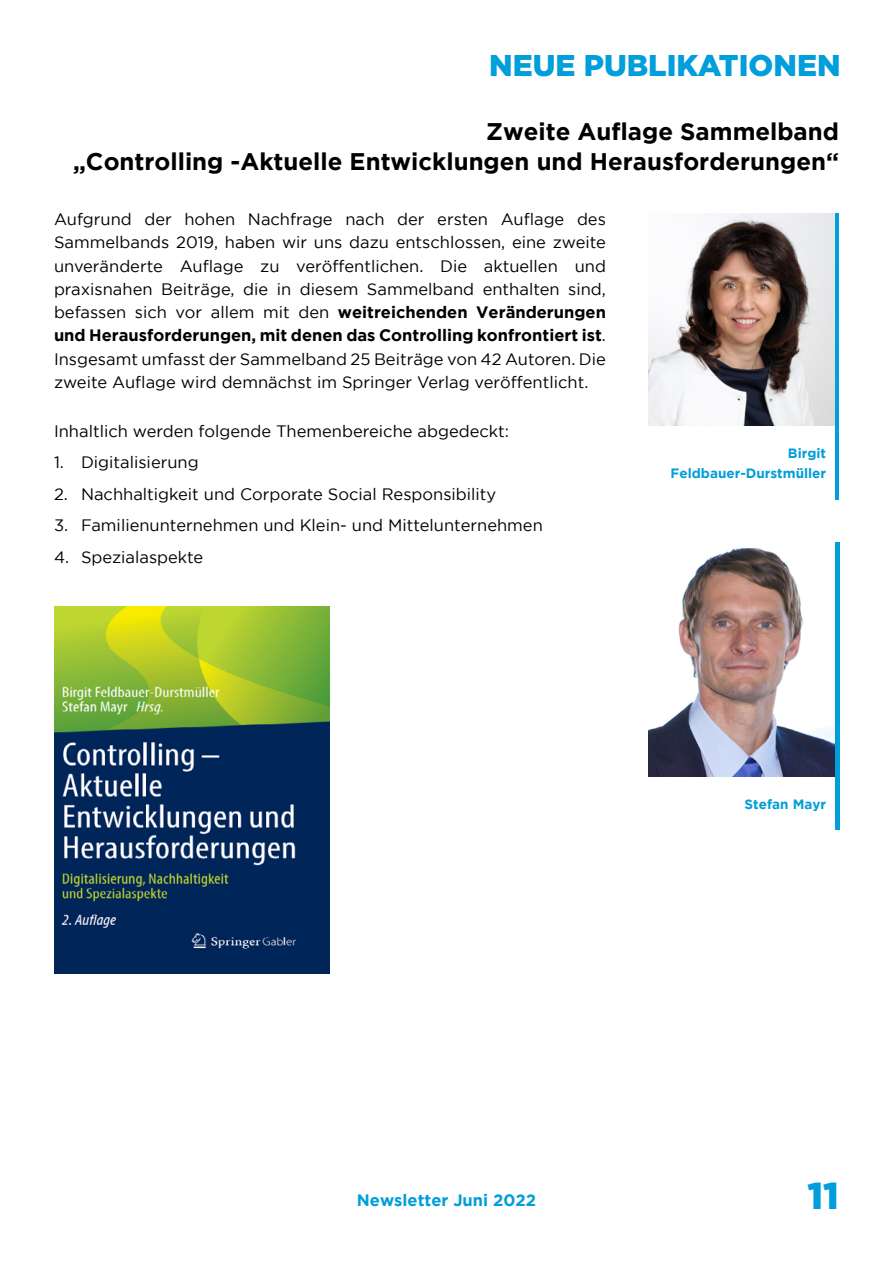
<style>
.page{position:relative;width:893px;height:1263px;background:#fff}
.page>*{position:absolute;margin:0;border:0;box-sizing:border-box;transform-origin:0 0}
.t1{font:900 37.5px "Gotham";color:#009eda}
.t2{font:900 30px "Gotham";color:#009eda}
.t3{font:700 24px/30.8px "Gotham";color:#000;text-align:right}
.t4{font:16.5px/23.2px "Gotham";color:#000;text-align:justify}
.t5{font:700 16.5px "Gotham";color:#009eda}
.t6{font:700 13.5px/20.2px "Gotham";color:#009eda;text-align:right}
.s1{font-weight:700}
</style>
<div class="page">
<img style="left:649px;top:213px;width:186px;height:213px">
<hr style="left:835px;top:213px;width:4px;height:287px;background:#009eda">
<img style="left:649px;top:548px;width:186px;height:228px">
<hr style="left:835px;top:542px;width:4px;height:288px;background:#009eda">
<img style="left:54px;top:607px;width:276px;height:367px">
<h2 class="t2" style="left:489px;top:48px;width:353px">NEUE PUBLIKATIONEN</h2>
<h3 class="t3" style="left:73px;top:115px;width:767px">Zweite Auflage Sammelband<br>„Controlling -Aktuelle Entwicklungen und Herausforderungen“</h3>
<p class="t4" style="left:54px;top:207px;width:553px">Aufgrund der hohen Nachfrage nach der ersten Auflage des Sammelbands 2019, haben wir uns dazu entschlossen, eine zweite unveränderte Auflage zu veröffentlichen. Die aktuellen und praxisnahen Beiträge, die in diesem Sammelband enthalten sind, befassen sich vor allem mit den <span class="s1">weitreichenden Veränderungen und Herausforderungen, mit denen das Controlling konfrontiert ist</span>.<br>Insgesamt umfasst der Sammelband 25 Beiträge von 42 Autoren. Die zweite Auflage wird demnächst im Springer Verlag veröffentlicht.</p>
<p class="t4" style="left:54px;top:419px;width:457px">Inhaltlich werden folgende Themenbereiche abgedeckt:</p>
<p class="t4" style="left:54px;top:450px;width:146px">1. Digitalisierung</p>
<p class="t4" style="left:54px;top:482px;width:444px">2. Nachhaltigkeit und Corporate Social Responsibility</p>
<p class="t4" style="left:54px;top:513px;width:490px">3. Familienunternehmen und Klein- und Mittelunternehmen</p>
<p class="t4" style="left:54px;top:545px;width:151px">4. Spezialaspekte</p>
<p class="t6" style="left:671px;top:443px;width:157px">Birgit<br>Feldbauer-Durstmüller</p>
<p class="t6" style="left:745px;top:794px;width:83px">Stefan Mayr</p>
<p class="t5" style="left:357px;top:1191px;width:181px">Newsletter Juni 2022</p>
<h1 class="t1" style="left:807px;top:1174px;width:33px">11</h1>
</div>
